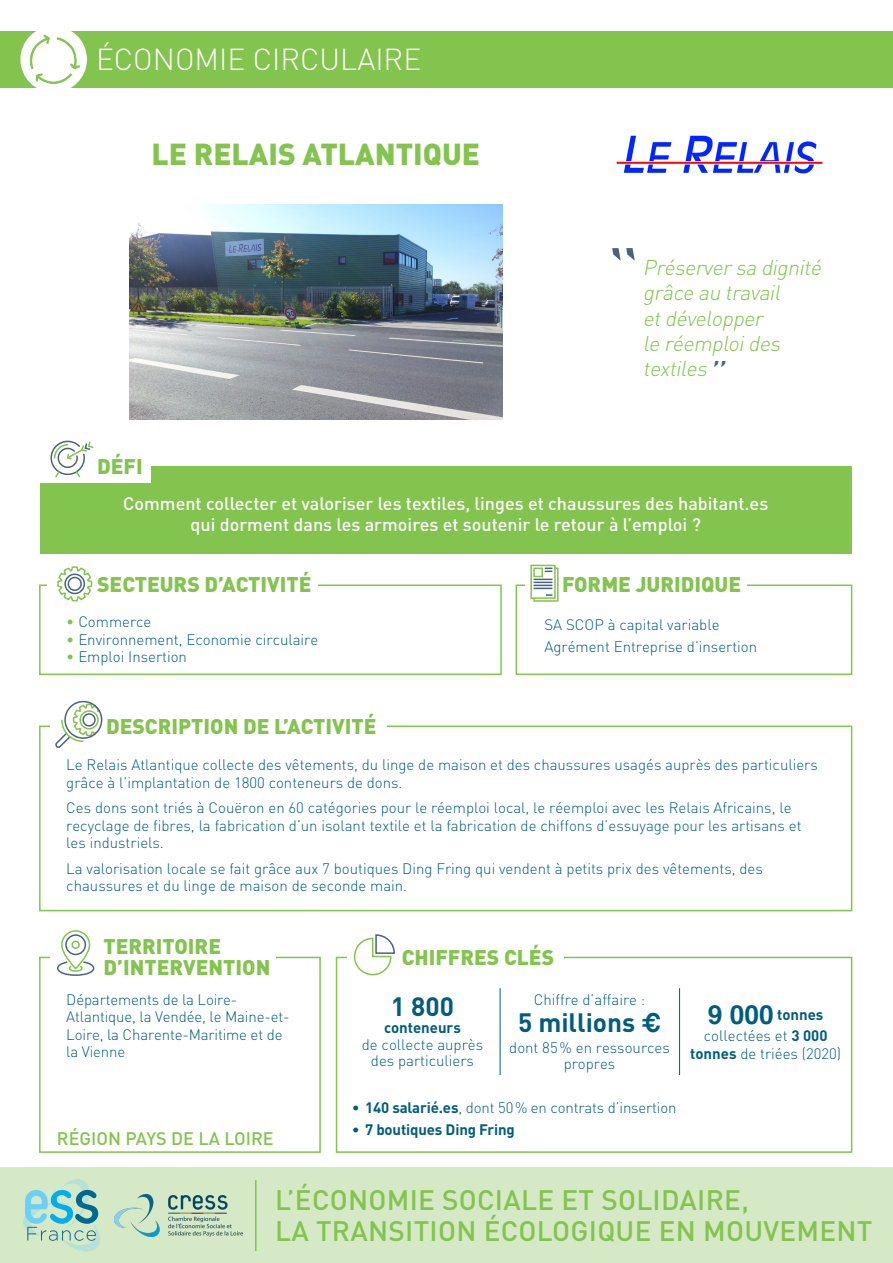
<style>
.page{position:relative;width:893px;height:1263px;background:#fff}
.page>*{position:absolute;margin:0;border:0;box-sizing:border-box;transform-origin:0 0}
.t1{font:italic 300 45px "DIN";color:#4a637c}
.t2{font:900 30px "DIN";color:#82c44d}
.t3{font:300 30px "DIN";color:#fff}
.t4{font:500 27.9px "DIN";letter-spacing:.01em;color:#82c44d}
.text_rub{font:700 26.25px "DIN";color:#005d7e}
.t5{font:900 21px/21px "DIN";color:#82c44d}
.t6{font:italic 300 21px/25.2px "DIN";color:#82c44d}
.t7{font:500 18px/21.6px "DIN";color:#fff;text-align:center}
.t8{font:500 18px "DIN";color:#82c44d}
.text_rub-2{font:300 15px/17.2px "DIN";color:#005d7e}
.t9{font:700 15px "DIN";letter-spacing:-.01em;color:#005d7e}
.s1{color:#82c44d}
.s2{font-weight:700}
.s3{font-family:"Helvetica"}
.s4{font-family:"Helvetica";font-weight:700;font-size:26.25px}
</style>
<div class="page">
<img style="left:130px;top:205px;width:372px;height:215px">
<div style="left:516px;top:584px;width:336px;height:91px;border:2px solid #82c44d"></div>
<div style="left:39px;top:584px;width:463px;height:91px;border:2px solid #82c44d"></div>
<div style="left:525px;top:580px;width:222px;height:13px;background:#fff"></div>
<svg style="left:530px;top:564px;width:29px;height:38px"></svg>
<div style="left:39px;top:957px;width:282px;height:196px;border:2px solid #82c44d"></div>
<div style="left:50px;top:953px;width:225px;height:13px;background:#fff"></div>
<div style="left:47px;top:580px;width:271px;height:14px;background:#fff"></div>
<div style="left:40px;top:467px;width:812px;height:87px;background:#82c44d"></div>
<div style="left:28px;top:459px;width:122px;height:23px;background:#fff"></div>
<svg style="left:50px;top:440px;width:44px;height:38px"></svg>
<div style="left:61px;top:930px;width:29px;height:39px;border:2px solid #82c44d;border-radius:14px"></div>
<svg style="left:57px;top:960px;width:38px;height:16px"></svg>
<div style="left:65px;top:934px;width:21px;height:21px;border:2px solid #4a637c;border-radius:50%"></div>
<div style="left:71px;top:940px;width:9px;height:9px;border:2px solid #82c44d;border-radius:50%"></div>
<svg style="left:57px;top:566px;width:36px;height:36px"></svg>
<div style="left:39px;top:725px;width:813px;height:186px;border:2px solid #82c44d"></div>
<div style="left:50px;top:721px;width:337px;height:13px;background:#fff"></div>
<div style="left:64px;top:701px;width:38px;height:38px;border:2px solid #4a637c;border-radius:50%"></div>
<svg style="left:55px;top:703px;width:46px;height:45px"></svg>
<div style="left:0;top:1167px;width:893px;height:96px;background:#d6e9c6"></div>
<hr style="left:255px;top:1180px;width:2px;height:71px;background:#82c44d">
<svg style="left:23px;top:1179px;width:77px;height:73px"></svg>
<div style="left:0;top:31px;width:893px;height:56px;background:#82c44d"></div>
<div style="left:20px;top:26px;width:67px;height:67px;background:#fff;border-radius:50%"></div>
<svg style="left:29px;top:34px;width:52px;height:50px"></svg>
<div style="left:336px;top:957px;width:516px;height:196px;border:2px solid #82c44d"></div>
<div style="left:347px;top:952px;width:217px;height:13px;background:#fff"></div>
<svg style="left:353px;top:934px;width:42px;height:42px"></svg>
<hr style="left:500px;top:988px;width:1px;height:87px;background:#005d7e">
<hr style="left:679px;top:988px;width:1px;height:87px;background:#005d7e">
<img style="left:616px;top:135px;width:207px;height:39px">
<img style="left:115px;top:1194px;width:127px;height:43px">
<p class="t3" style="left:96px;top:41px;width:327px">ÉCONOMIE CIRCULAIRE</p>
<p class="t2" style="left:152px;top:134px;width:330px">LE RELAIS ATLANTIQUE</p>
<p class="t5" style="left:97px;top:455px;width:47px">DÉFI</p>
<p class="t6" style="left:643px;top:255px;width:184px">Préserversa dignité grâce au travail etdévelopper<br>le réemploides textiles</p>
<p class="t1" style="left:706px;top:349px;width:30px">”</p>
<p class="t7" style="left:123px;top:492px;width:647px">Comment collecter et valoriser les textiles, linges et chaussures des habitant.es qui dorment dans les armoires et soutenir le retour à l’emploi ?</p>
<p class="t5" style="left:97px;top:573px;width:216px">SECTEURS D’ACTIVITÉ</p>
<p class="text_rub-2" style="left:66px;top:613px;width:87px"><span class="s1">•</span> Commerce</p>
<p class="text_rub-2" style="left:66px;top:630px;width:253px"><span class="s1">•</span> Environnement, Economie circulaire</p>
<p class="text_rub-2" style="left:66px;top:648px;width:122px"><span class="s1">•</span> Emploi Insertion</p>
<p class="t5" style="left:106px;top:714px;width:272px">DESCRIPTION DE L’ACTIVITÉ</p>
<p class="t5" style="left:562px;top:573px;width:181px">FORME JURIDIQUE</p>
<p class="text_rub-2" style="left:544px;top:616px;width:177px">SA SCOP à capital variable</p>
<p class="text_rub-2" style="left:544px;top:638px;width:214px">Agrément Entreprise d’insertion</p>
<p class="text_rub-2" style="left:66px;top:756px;width:753px">Le Relais Atlantique collecte des vêtements, du linge de maison et des chaussures usagés auprès des particuliers grâce à l’implantation de 1800 conteneurs de dons.</p>
<p class="text_rub-2" style="left:66px;top:799px;width:737px">Ces dons sont triés à Couëron en 60 catégories pour le réemploi local, le réemploi avec les Relais Africains, le recyclage de fibres, la fabrication d’un isolant textile et la fabrication de chiffons d’essuyage pour les artisans et les industriels.</p>
<p class="text_rub-2" style="left:66px;top:859px;width:698px">La valorisation locale se fait grâce aux 7 boutiques Ding Fring qui vendent à petits prix des vêtements, des chaussures et du linge de maison de seconde main.</p>
<p class="t5" style="left:104px;top:935px;width:168px">TERRITOIRE<br>D’INTERVENTION</p>
<p class="text_rub-2" style="left:66px;top:991px;width:225px">Départements de la Loire-<br>Atlantique, la Vendée, le Maine-et-<br>Loire, la Charente-Maritime et de la Vienne</p>
<p class="t8" style="left:57px;top:1127px;width:218px">RÉGION PAYS DE LA LOIRE</p>
<p class="t5" style="left:402px;top:946px;width:154px">CHIFFRES CLÉS</p>
<p class="text_rub" style="left:391px;top:989px;width:65px">1 800</p>
<p class="text_rub-2" style="left:362px;top:1019px;width:123px;line-height:16.5px;text-align:center"><span class="s2">conteneurs<br></span>de collecte auprès des particuliers</p>
<p class="text_rub-2" style="left:534px;top:991px;width:113px">Chiffre d’affaire :</p>
<p class="text_rub" style="left:518px;top:1005px;width:144px">5 millions <span class="s3">€</span></p>
<p class="text_rub-2" style="left:509px;top:1039px;width:162px;line-height:16.5px;text-align:center">dont 85% en ressources propres</p>
<p class="text_rub-2" style="left:352px;top:1099px;width:326px"><span class="s2">• 140 salarié.es</span>, dont 50% en contrats d’insertion</p>
<p class="t9" style="left:352px;top:1120px;width:164px">• 7 boutiques Ding Fring</p>
<p class="text_rub-2" style="left:704px;top:1003px;width:125px;line-height:21.8px"><span class="s4">9 000</span> <span class="s2">tonnes </span>collectées et <span class="s2">3 000</span></p>
<p class="text_rub-2" style="left:690px;top:1044px;width:152px"><span class="s2">tonnes</span> de triées (2020)</p>
<p class="t4" style="left:275px;top:1182px;width:475px">L’ÉCONOMIE SOCIALE ET SOLIDAIRE,</p>
<p class="t4" style="left:275px;top:1213px;width:599px">LA TRANSITION ÉCOLOGIQUE EN MOUVEMENT</p>
</div>
